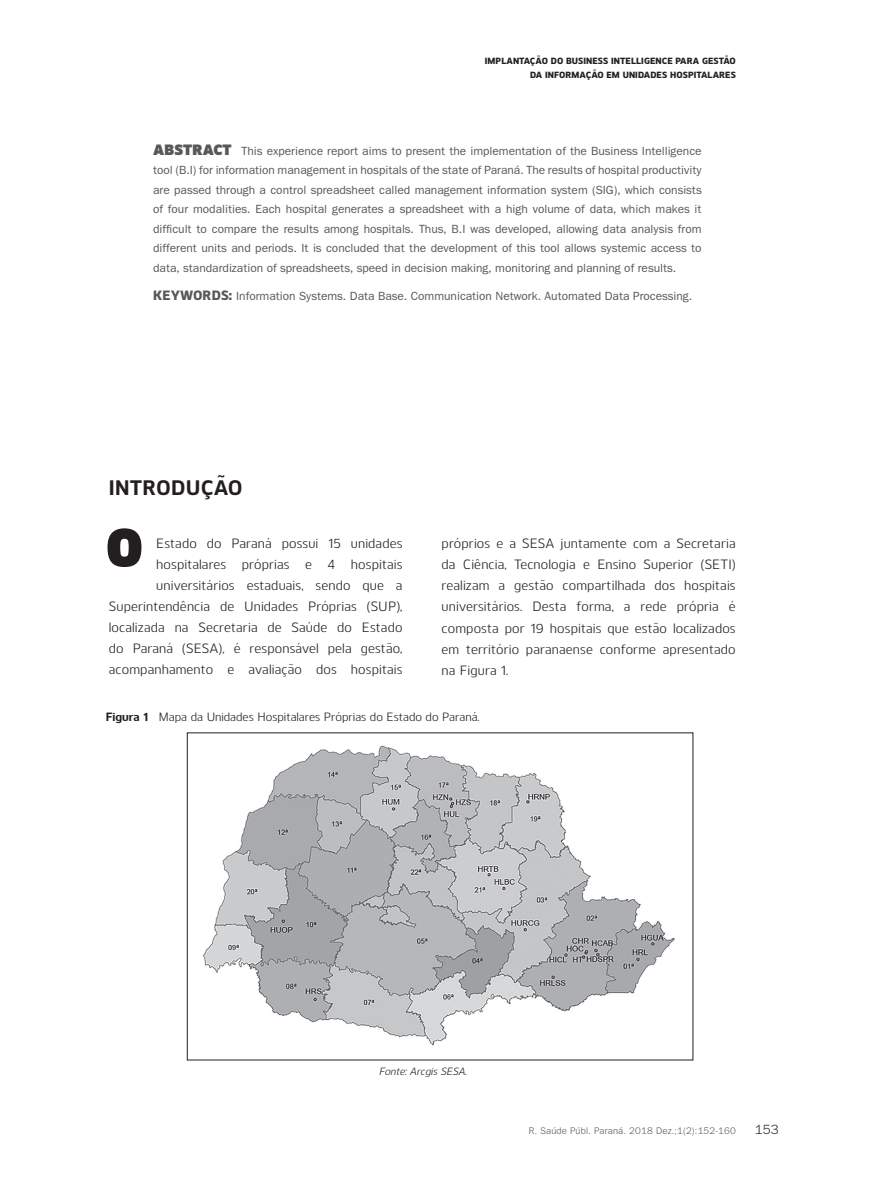
<style>
.page{position:relative;width:893px;height:1191px;background:#fff}
.page>*{position:absolute;margin:0;border:0;box-sizing:border-box;transform-origin:0 0}
.t1{font:900 54px "Kobern";color:#231f20}
.t2{font:700 21px "Kobern";letter-spacing:.01em;color:#231f20}
.t3{font:13.5px/21px "Kobern";letter-spacing:.01em;color:#231f20;text-align:right}
.t4{font:13.5px "Tee Franklin";color:#231f20}
.t5{font:500 12px/19.5px "Tee Franklin";color:#57585a;text-align:justify}
.t6{font:12px "Kobern";color:#231f20}
.t7{font:italic 10.5px "Kobern";color:#231f20}
.t8{font:9.75px "Tee Franklin";letter-spacing:.02em;color:#57585a}
.t9{font:800 9px/13.5px "Kobern";letter-spacing:.01em;color:#231f20;text-align:right}
.s1{font-family:"Kobern";font-weight:900;font-size:15px}
.s2{font-family:"Kobern";font-weight:800;font-size:13.5px}
.s3{font-weight:700}
</style>
<div class="page">
<img style="left:203px;top:745px;width:472px;height:301px">
<p class="t9" style="left:485px;top:54px;width:252px">IMPLANTAÇÃO DO BUSINESS INTELLIGENCE PARA GESTÃO<br>DA INFORMAÇÃO EM UNIDADES HOSPITALARES</p>
<p class="t5" style="left:153px;top:141px;width:550px"><span class="s1">ABSTRACT</span> This experience report aims to present the implementation of the Business Intelligence tool (B.I) for information management in hospitals of the state of Paraná. The results of hospital productivity are passed through a control spreadsheet called management information system (SIG), which consists of four modalities. Each hospital generates a spreadsheet with a high volume of data, which makes it difficult to compare the results among hospitals. Thus, B.I was developed, allowing data analysis from different units and periods. It is concluded that the development of this tool allows systemic access to data, standardization of spreadsheets, speed in decision making, monitoring and planning of results.</p>
<p class="t5" style="left:153px;top:286px;width:541px"><span class="s2">KEYWORDS:</span> Information Systems. Data Base. Communication Network. Automated Data Processing.</p>
<h2 class="t2" style="left:109px;top:473px;width:135px">INTRODUÇÃO</h2>
<p class="t3" style="left:109px;top:532px;width:295px">Estado do Paraná possui 15 unidades hospitalares próprias e 4 hospitais universitários estaduais, sendo que a Superintendência de Unidades Próprias (SUP), localizada na Secretaria de Saúde do Estado do Paraná (SESA), é responsável pela gestão, acompanhamento e avaliação dos hospitais</p>
<p class="t3" style="left:442px;top:532px;width:296px;text-align:justify">próprios e a SESA juntamente com a Secretaria da Ciência, Tecnologia e Ensino Superior (SETI) realizam a gestão compartilhada dos hospitais universitários. Desta forma, a rede própria é composta por 19 hospitais que estão localizados em território paranaense conforme apresentado na Figura 1.</p>
<h1 class="t1" style="left:106px;top:508px;width:39px">O</h1>
<p class="t6" style="left:106px;top:708px;width:375px"><span class="s3">Figura 1</span> Mapa da Unidades Hospitalares Próprias do Estado do Paraná.</p>
<p class="t7" style="left:379px;top:1064px;width:89px">Fonte: Arcgis SESA.</p>
<p class="t8" style="left:529px;top:1124px;width:208px">R. Saúde Públ. Paraná. 2018 Dez.;1(2):152-160</p>
<p class="t4" style="left:755px;top:1122px;width:26px">153</p>
</div>
